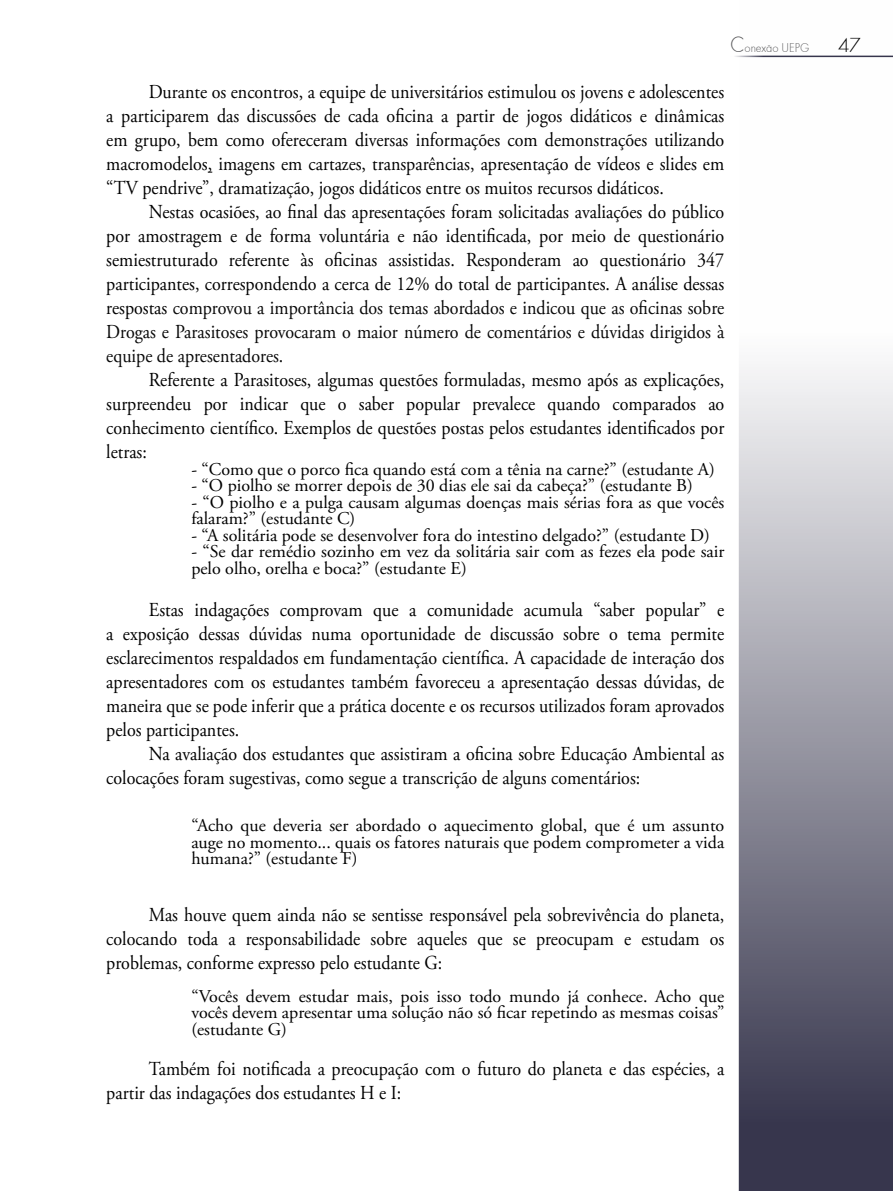
<style>
.page{position:relative;width:893px;height:1191px;background:#fff}
.page>*{position:absolute;margin:0;border:0;box-sizing:border-box;transform-origin:0 0}
.t1{font:21px "Futura TEE Ligh";color:#000}
.t2{font:19.8px/24px "Adobe Garamond Pro";color:#000;text-align:justify;scale:.91 1}
.t3{font:18px/16.5px "Adobe Garamond Pro";color:#000}
.t4{font:13.2px "Futura TEE Ligh";color:#58585a;scale:.91 1}
.s1{font-size:23.1px}
.s2{color:#080808}
</style>
<div class="page">
<svg style="left:739px;top:55px;width:154px;height:1136px"></svg>
<hr style="left:730px;top:56px;width:163px;height:1px;background:#37364d">
<p class="t4" style="left:730px;top:40px;width:88px"><span class="s1">C</span>onexao UEPG</p>
<p class="t4" style="left:768px;top:36px;width:4px">-</p>
<p class="t1" style="left:838px;top:33px;width:24px">47</p>
<p class="t2" style="left:106px;top:81px;width:681px;text-indent:43px">Durante os encontros, a equipe de universitários estimulou os jovens e adolescentes a participarem das discussões de cada oficina a partir de jogos didáticos e dinâmicas em grupo, bem como ofereceram diversas informações com demonstrações utilizando macromodelos, imagens em cartazes, transparências, apresentação de vídeos e slides em “TV pendrive”, dramatização, jogos didáticos entre os muitos recursos didáticos.</p>
<p class="t2" style="left:106px;top:201px;width:681px;text-indent:43px">Nestas ocasiões, ao final das apresentações foram solicitadas avaliações do público por amostragem e de forma voluntária e não identificada, por meio de questionário semiestruturado referente às oficinas assistidas. Responderam ao questionário 347 participantes, correspondendo a cerca de 12% do total de participantes. A análise dessas respostas <span class="s2">comprovou a importância dos temas abordados e indicou que as oficinas sobre Drogas e Parasitoses provocaram o maior número de comentários e dúvidas dirigidos à equipe de apresentadores.</span></p>
<p class="t2" style="left:106px;top:368px;width:681px;text-indent:43px">Referente a Parasitoses, algumas questões formuladas, mesmo após as explicações, surpreendeu por indicar que o saber popular prevalece quando comparados ao conhecimento científico. Exemplos de questões postas pelos estudantes identificados por letras:</p>
<p class="t3" style="left:191px;top:461px;width:525px">- “Como que o porco fica quando está com a tênia na carne?” (estudante A)</p>
<p class="t3" style="left:191px;top:478px;width:503px">- “O piolho se morrer depois de 30 dias ele sai da cabeça?” (estudante B)</p>
<p class="t3" style="left:191px;top:494px;width:534px">- “O piolho e a pulga causam algumas doenças mais sérias fora as que vocês falaram?” (estudante C)</p>
<p class="t3" style="left:191px;top:527px;width:520px">- “A solitária pode se desenvolver fora do intestino delgado?” (estudante D)</p>
<p class="t3" style="left:191px;top:544px;width:535px">- “Se dar remédio sozinho em vez da solitária sair com as fezes ela pode sair pelo olho, orelha e boca?” (estudante E)</p>
<p class="t2" style="left:106px;top:598px;width:681px;text-indent:43px">Estas indagações comprovam que a comunidade acumula “saber popular” e a exposição dessas dúvidas numa oportunidade de discussão sobre o tema permite esclarecimentos respaldados em fundamentação científica. A capacidade de interação dos apresentadores com os estudantes também favoreceu a apresentação dessas dúvidas, de maneira que se pode inferir que a prática docente e os recursos utilizados foram aprovados pelos participantes.</p>
<p class="t2" style="left:106px;top:742px;width:681px;text-indent:43px">Na avaliação dos estudantes que assistiram a oficina sobre Educação Ambiental as colocações foram sugestivas, como segue a transcrição de alguns comentários:</p>
<p class="t3" style="left:191px;top:818px;width:534px;text-align:justify">“Acho que deveria ser abordado o aquecimento global, que é um assunto auge no momento... quais os fatores naturais que podem comprometer a vida humana?” (estudante F)</p>
<p class="t2" style="left:106px;top:903px;width:681px;text-indent:43px">Mas houve quem ainda não se sentisse responsável pela sobrevivência do planeta, colocando toda a responsabilidade sobre aqueles que se preocupam e estudam os problemas, conforme expresso pelo estudante G:</p>
<p class="t3" style="left:191px;top:988px;width:534px;text-align:justify">“Vocês devem estudar mais, pois isso todo mundo já conhece. Acho que vocês devem apresentar uma solução não só ficar repetindo as mesmas coisas” (estudante G)</p>
<p class="t2" style="left:106px;top:1057px;width:681px;text-indent:43px">Também foi notificada a preocupação com o futuro do planeta e das espécies, a partir das indagações dos estudantes H e I:</p>
</div>
